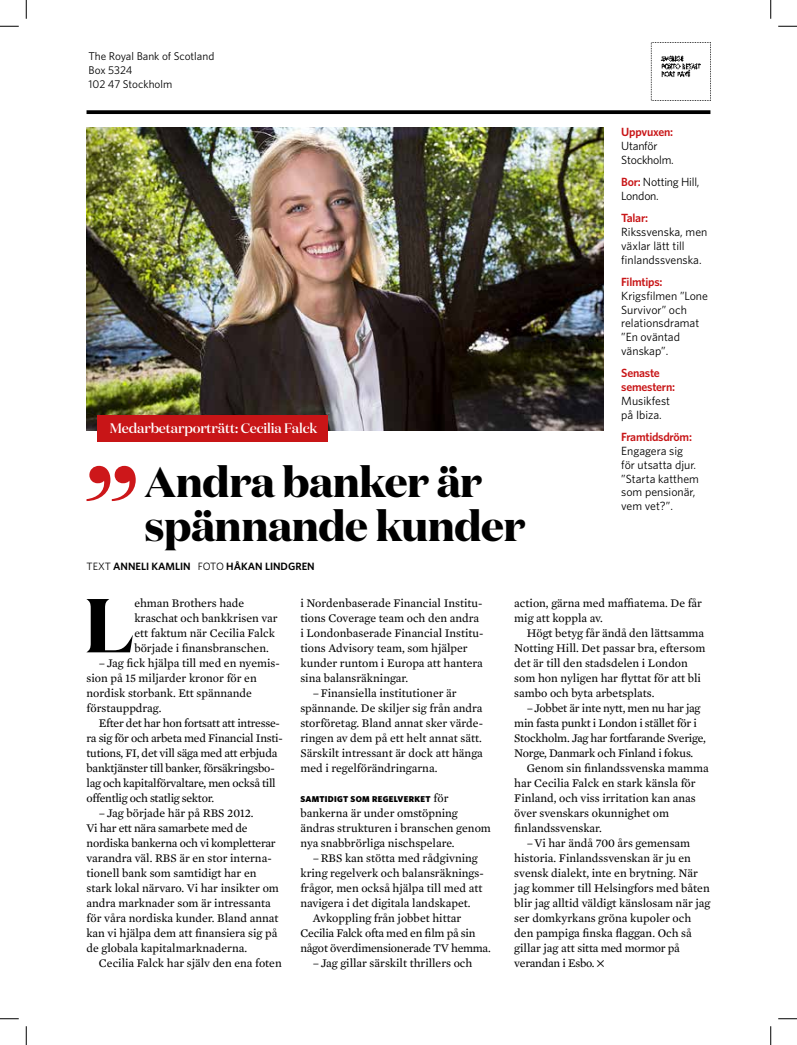
<style>
.page{position:relative;width:797px;height:1045px;background:#fff}
.page>*{position:absolute;margin:0;border:0;box-sizing:border-box;transform-origin:0 0}
.t1{font:700 76.12px "Domaine Disp";color:#000}
.t2{font:700 42.5px "Domaine Disp";letter-spacing:-.01em;color:#000}
.t3{font:500 13.75px "Domaine Disp";letter-spacing:-.01em;color:#fff}
.t4{font:11.88px/15px "Mercury Text G2 Roman";color:#000}
.t5{font:11.88px/15px "Mercury Text G2 Roman";letter-spacing:-.02em;color:#000}
.t6{font:11.88px/13.8px "Whitney";color:#000}
.t7{font:600 11.88px/13.8px "Whitney";letter-spacing:-.02em;color:#c81517}
.t8{font:11.88px/13.8px "Whitney";letter-spacing:-.02em;color:#000}
.t9{font:11.25px/13.8px "Whitney";color:#000}
.t10{font:600 10.62px "Whitney";color:#000}
.t11{font:900 8.5px "Whitney";letter-spacing:.035em;color:#000}
.s1{font-weight:400}
.s2{font-weight:600;color:#c81517}
.s3{font-family:"Mercury Text G2 Roman";font-weight:400;font-size:11.88px}
</style>
<div class="page">
<svg style="left:86px;top:110px;width:624px;height:4px;fill:#000"></svg>
<img style="left:86px;top:127px;width:517px;height:304px">
<img style="left:650px;top:43px;width:51px;height:57px">
<div style="left:97px;top:415px;width:231px;height:27px;background:#c81517"></div>
<svg style="left:86px;top:466px;width:50px;height:35px"></svg>
<svg style="left:0;top:25px;width:19px;height:2px"></svg>
<svg style="left:778px;top:25px;width:19px;height:2px"></svg>
<svg style="left:0;top:1018px;width:19px;height:1px"></svg>
<svg style="left:778px;top:1018px;width:19px;height:1px"></svg>
<svg style="left:25px;top:0;width:2px;height:19px"></svg>
<svg style="left:25px;top:1026px;width:2px;height:19px"></svg>
<svg style="left:770px;top:0;width:1px;height:19px"></svg>
<svg style="left:770px;top:1026px;width:1px;height:19px"></svg>
<p class="t9" style="left:88px;top:49px;width:127px">The Royal Bank of Scotland<br>Box 5324<br>102 47 Stockholm</p>
<p class="t3" style="left:110px;top:419px;width:209px">Medarbetarporträtt: Cecilia Falck</p>
<h2 class="t2" style="left:145px;top:454px;width:339px">Andra banker är</h2>
<h2 class="t2" style="left:145px;top:498px;width:382px">spännande kunder</h2>
<p class="t10" style="left:86px;top:559px;width:230px"><span class="s1">TEXT</span> ANNELI KAMLIN <span class="s1">FOTO</span> HÅKAN LINDGREN</p>
<p class="t7" style="left:621px;top:125px;width:53px">Uppvuxen:</p>
<p class="t8" style="left:621px;top:139px;width:54px">Utanför<br>Stockholm.</p>
<p class="t8" style="left:621px;top:175px;width:80px"><span class="s2">Bor:</span> Notting Hill,<br>London.</p>
<p class="t7" style="left:621px;top:211px;width:28px">Talar:</p>
<p class="t6" style="left:621px;top:225px;width:88px">Rikssvenska, men växlar lätt till finlandssvenska.</p>
<p class="t7" style="left:621px;top:275px;width:43px">Filmtips:</p>
<p class="t6" style="left:621px;top:289px;width:88px">Krigsfilmen ”Lone<br>Survivor” och relationsdramat ”En oväntad vänskap”.</p>
<p class="t7" style="left:621px;top:366px;width:55px">Senaste semestern:</p>
<p class="t6" style="left:621px;top:394px;width:50px">Musikfest på Ibiza.</p>
<p class="t7" style="left:621px;top:430px;width:72px">Framtidsdröm:</p>
<p class="t6" style="left:621px;top:444px;width:79px">Engagera sig för utsatta djur. ”Starta katthem som pensionär,</p>
<p class="t6" style="left:621px;top:499px;width:53px">vem vet?”.</p>
<h1 class="t1" style="left:85px;top:575px;width:50px">L</h1>
<p class="t4" style="left:134px;top:596px;width:111px">ehman Brothers hade</p>
<p class="t4" style="left:134px;top:611px;width:145px">kraschat och bankkrisen var</p>
<p class="t4" style="left:134px;top:626px;width:142px">ett faktum när Cecilia Falck</p>
<p class="t4" style="left:134px;top:641px;width:136px">började i finansbranschen.</p>
<p class="t4" style="left:99px;top:656px;width:182px">–Jag fick hjälpa till med en nyemis-</p>
<p class="t4" style="left:86px;top:671px;width:172px">sion på 15 miljarder kronor för en</p>
<p class="t4" style="left:86px;top:686px;width:167px">nordisk storbank. Ett spännande</p>
<p class="t4" style="left:86px;top:701px;width:76px">förstauppdrag.</p>
<p class="t5" style="left:99px;top:716px;width:182px">Efter det har hon fortsatt att intresse-</p>
<p class="t5" style="left:86px;top:731px;width:198px">ra sig för och arbeta med Financial Insti-</p>
<p class="t5" style="left:86px;top:746px;width:192px">tutions, FI, det vill säga med att erbjuda</p>
<p class="t5" style="left:86px;top:761px;width:190px">banktjänster till banker, försäkringsbo-</p>
<p class="t5" style="left:86px;top:776px;width:191px">lag och kapitalförvaltare, men också till</p>
<p class="t5" style="left:86px;top:791px;width:129px">offentlig och statlig sektor.</p>
<p class="t4" style="left:99px;top:806px;width:156px">–Jag började här på RBS 2012.</p>
<p class="t5" style="left:86px;top:821px;width:162px">Vi har ett nära samarbete med de</p>
<p class="t5" style="left:86px;top:836px;width:191px">nordiska bankerna och vi kompletterar</p>
<p class="t4" style="left:86px;top:851px;width:187px">varandra väl. RBS är en stor interna-</p>
<p class="t4" style="left:86px;top:866px;width:171px">tionell bank som samtidigt har en</p>
<p class="t4" style="left:86px;top:881px;width:194px">stark lokal närvaro. Vi har insikter om</p>
<p class="t4" style="left:86px;top:896px;width:186px">andra marknader som är intressanta</p>
<p class="t4" style="left:86px;top:911px;width:193px">för våra nordiska kunder. Bland annat</p>
<p class="t4" style="left:86px;top:926px;width:192px">kan vi hjälpa dem att finansiera sig på</p>
<p class="t4" style="left:86px;top:941px;width:162px">de globala kapitalmarknaderna.</p>
<p class="t4" style="left:99px;top:956px;width:184px">Cecilia Falck har själv den ena foten</p>
<p class="t4" style="left:300px;top:596px;width:184px">i Nordenbaserade Financial Institu-</p>
<p class="t4" style="left:300px;top:611px;width:180px">tions Coverage team och den andra</p>
<p class="t4" style="left:300px;top:626px;width:185px">i Londonbaserade Financial Institu-</p>
<p class="t4" style="left:300px;top:641px;width:169px">tions Advisory team, som hjälper</p>
<p class="t4" style="left:300px;top:656px;width:184px">kunder runtom i Europa att hantera</p>
<p class="t4" style="left:300px;top:671px;width:109px">sina balansräkningar.</p>
<p class="t4" style="left:313px;top:686px;width:145px">–Finansiella institutioner är</p>
<p class="t4" style="left:300px;top:701px;width:184px">spännande. De skiljer sig från andra</p>
<p class="t4" style="left:300px;top:716px;width:184px">storföretag. Bland annat sker värde-</p>
<p class="t4" style="left:300px;top:731px;width:183px">ringen av dem på ett helt annat sätt.</p>
<p class="t4" style="left:300px;top:746px;width:184px">Särskilt intressant är dock att hänga</p>
<p class="t4" style="left:300px;top:761px;width:138px">med i regelförändringarna.</p>
<p class="t11" style="left:300px;top:793px;width:150px">SAMTIDIGT SOM REGELVERKET <span class="s3">för</span></p>
<p class="t4" style="left:300px;top:806px;width:192px">bankerna är under omstöpning ändras strukturen i branschen genom nya snabbrörliga nischspelare.</p>
<p class="t4" style="left:313px;top:851px;width:166px">–RBS kan stötta med rådgivning</p>
<p class="t4" style="left:300px;top:866px;width:185px">kring regelverk och balansräknings-</p>
<p class="t4" style="left:300px;top:881px;width:183px">frågor, men också hjälpa till med att</p>
<p class="t4" style="left:300px;top:896px;width:172px">navigera i det digitala landskapet.</p>
<p class="t4" style="left:313px;top:911px;width:150px">Avkoppling från jobbet hittar</p>
<p class="t5" style="left:300px;top:926px;width:176px">Cecilia Falck ofta med en film på sin</p>
<p class="t5" style="left:300px;top:941px;width:192px">något överdimensionerade TV hemma.</p>
<p class="t4" style="left:313px;top:956px;width:161px">–Jag gillar särskilt thrillers och</p>
<p class="t4" style="left:514px;top:596px;width:189px">action, gärna med maffiatema. De får mig att koppla av.</p>
<p class="t4" style="left:514px;top:626px;width:192px;text-indent:12px">Högt betyg får ändå den lättsamma Notting Hill. Det passar bra, eftersom det är till den stadsdelen i London som hon nyligen har flyttat för att bli sambo och byta arbetsplats.</p>
<p class="t5" style="left:514px;top:701px;width:193px;text-indent:12px">–Jobbet är inte nytt, men nu har jag min fasta punkt i London i stället för i Stockholm. Jag har fortfarande Sverige, Norge, Danmark och Finland i fokus.</p>
<p class="t4" style="left:526px;top:761px;width:184px">Genom sin finlandssvenska mamma</p>
<p class="t4" style="left:514px;top:776px;width:183px">har Cecilia Falck en stark känsla för</p>
<p class="t4" style="left:514px;top:791px;width:183px">Finland, och viss irritation kan anas</p>
<p class="t4" style="left:514px;top:806px;width:156px">över svenskars okunnighet om</p>
<p class="t4" style="left:514px;top:821px;width:89px">finlandssvenskar.</p>
<p class="t4" style="left:526px;top:836px;width:165px">–Vi har ändå 700 års gemensam</p>
<p class="t4" style="left:514px;top:851px;width:178px">historia. Finlandssvenskan är ju en</p>
<p class="t4" style="left:514px;top:866px;width:185px">svensk dialekt, inte en brytning. När</p>
<p class="t4" style="left:514px;top:881px;width:197px">jag kommer till Helsingfors med båten</p>
<p class="t4" style="left:514px;top:896px;width:198px">blir jag alltid väldigt känslosam när jag</p>
<p class="t4" style="left:514px;top:911px;width:178px">ser domkyrkans gröna kupoler och</p>
<p class="t4" style="left:514px;top:926px;width:179px">den pampiga finska flaggan. Och så</p>
<p class="t5" style="left:514px;top:941px;width:167px">gillar jag att sitta med mormor på</p>
<p class="t5" style="left:514px;top:956px;width:92px">verandan i Esbo. ✕</p>
</div>
